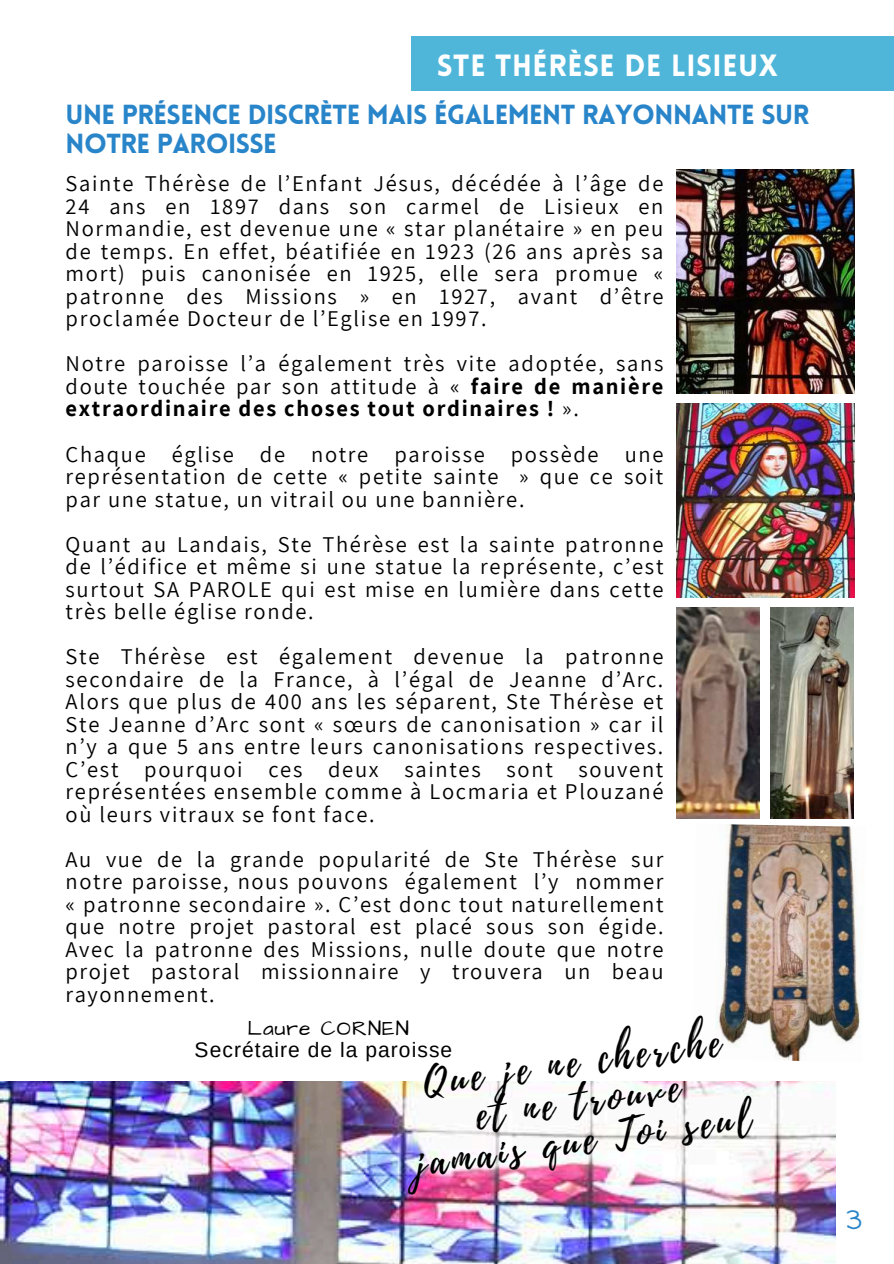
<style>
.page{position:relative;width:894px;height:1264px;background:#fff}
.page>*{position:absolute;margin:0;border:0;box-sizing:border-box;transform-origin:0 0}
.t1{font:40.5px/39.3px "Playlist Script";color:#000;text-align:center}
.t2{font:900 30px "Lovelo";letter-spacing:.02em;color:#fff}
.t3{font:900 27px/29.2px "Lovelo";letter-spacing:-.02em;color:#2985c9}
.t4{font:25.65px "Walter Turncoat";color:#2985c9}
.t5{font:22.5px/22.5px "Assistant";letter-spacing:.075em;color:#000;text-align:justify}
.t6{font:21px "Arimo";letter-spacing:.05em;color:#000}
.t7{font:21px "Architects Daughter";letter-spacing:.05em;color:#000}
.s1{font-weight:700}
</style>
<div class="page">
<img style="left:676px;top:170px;width:178px;height:224px">
<img style="left:676px;top:404px;width:178px;height:193px">
<img style="left:0;top:1081px;width:835px;height:182px">
<div style="left:411px;top:36px;width:482px;height:55px;background:#4fb6da"></div>
<img style="left:770px;top:608px;width:83px;height:210px">
<img style="left:676px;top:608px;width:83px;height:210px">
<img style="left:716px;top:824px;width:145px;height:237px">
<h2 class="t2" style="left:436px;top:46px;width:342px">STE THÉRÈSE DE LISIEUX</h2>
<p class="t3" style="left:66px;top:100px;width:745px">UNE PRÉSENCE DISCRÈTE MAIS ÉGALEMENT RAYONNANTE SUR<br>NOTRE PAROISSE</p>
<p class="t5" style="left:66px;top:171px;width:599px">Sainte Thérèse de l’Enfant Jésus, décédée à l’âge de 24 ans en 1897 dans son carmel de Lisieux en Normandie, est devenue une « star planétaire » en peu de temps. En effet, béatifiée en 1923 (26 ans après sa mort) puis canonisée en 1925, elle sera promue « patronne des Missions » en 1927, avant d’être proclamée Docteur de l’Eglise en 1997.</p>
<p class="t5" style="left:66px;top:351px;width:599px">Notre paroisse l’a également très vite adoptée, sans doute touchée par son attitude à « <span class="s1">faire de manière extraordinaire des choses tout ordinaires !</span> ».</p>
<p class="t5" style="left:66px;top:441px;width:599px">Chaque église de notre paroisse possède une représentation de cette « petite sainte » que ce soit par une statue, un vitrail ou une bannière.</p>
<p class="t5" style="left:66px;top:531px;width:599px">Quant au Landais, Ste Thérèse est la sainte patronne de l’édifice et même si une statue la représente, c’est surtout SA PAROLE qui est mise en lumière dans cette très belle église ronde.</p>
<p class="t5" style="left:66px;top:644px;width:599px">Ste Thérèse est également devenue la patronne secondaire de la France, à l’égal de Jeanne d’Arc.<br>Alors que plus de 400 ans les séparent, Ste Thérèse et Ste Jeanne d’Arc sont « sœurs de canonisation » car il n’y a que 5 ans entre leurs canonisations respectives.<br>C’est pourquoi ces deux saintes sont souvent représentées ensemble comme à Locmaria et Plouzané où leurs vitraux se font face.</p>
<p class="t5" style="left:66px;top:846px;width:599px">Au vue de la grande popularité de Ste Thérèse sur notre paroisse, nous pouvons également l’y nommer « patronne secondaire ». C’est donc tout naturellement que notre projet pastoral est placé sous son égide.<br>Avec la patronne des Missions, nulle doute que notre projet pastoral missionnaire y trouvera un beau rayonnement.</p>
<h1 class="t1" style="left:401px;top:1067px;width:340px;rotate:-8deg">Que je ne cherche et ne trouve<br>jamais que Toi seul</h1>
<p class="t7" style="left:247px;top:1014px;width:163px">Laure CORNEN</p>
<p class="t6" style="left:194px;top:1036px;width:259px">Secrétaire de la paroisse</p>
<p class="t4" style="left:846px;top:1202px;width:17px">3</p>
</div>
